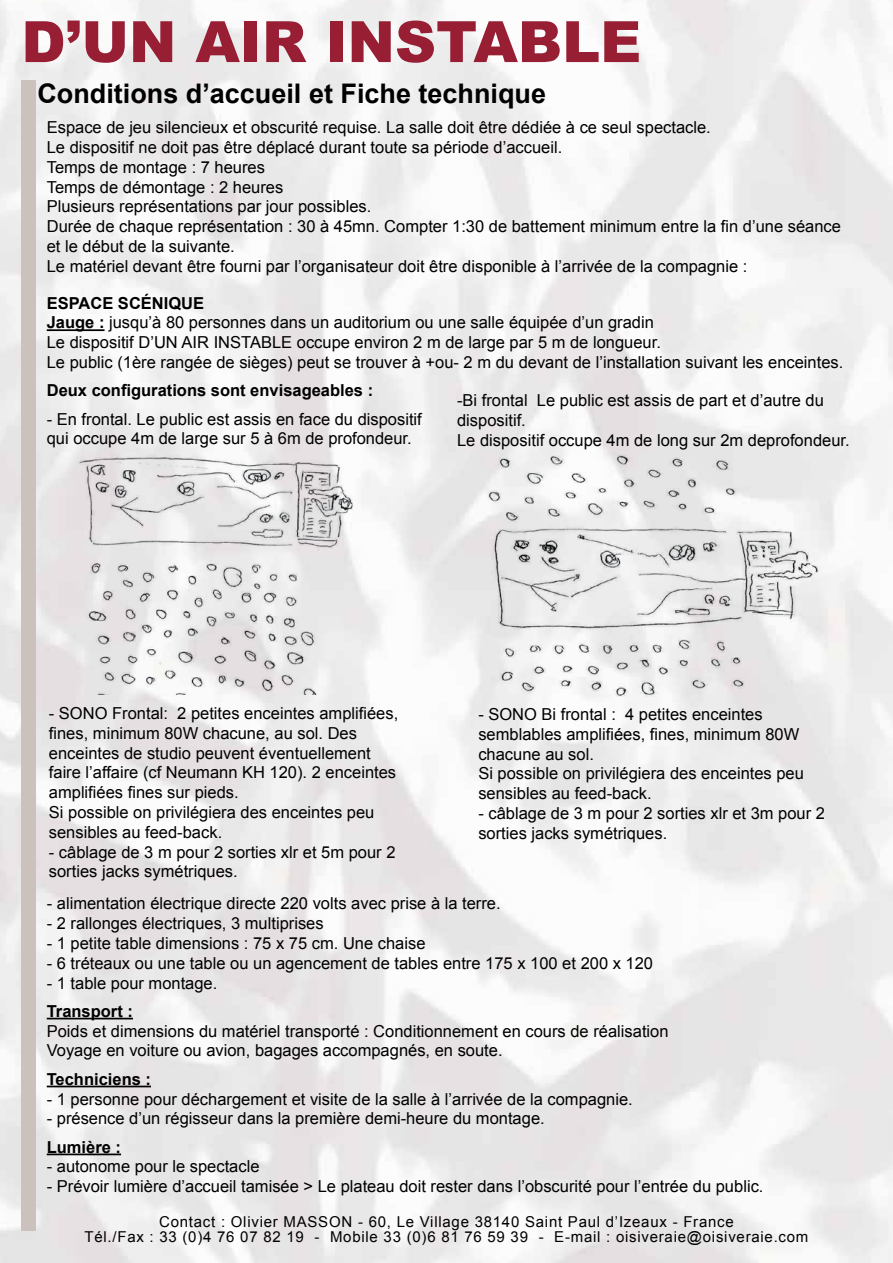
<style>
.page{position:relative;width:893px;height:1263px;background:#fff}
.page>*{position:absolute;margin:0;border:0;box-sizing:border-box;transform-origin:0 0}
.t1{font:900 57px "Arial";color:#981e34}
.t2{font:700 27px "Arial";color:#000}
.t3{font:16.5px/19.8px "Arial";color:#000}
.t4{font:700 16.5px "Arial";color:#000}
.t5{font:15px/15px "Arial";letter-spacing:.05em;color:#000;text-align:center}
.s1{font-weight:700}
</style>
<div class="page">
<img style="left:0;top:0;width:893px;height:1263px">
<hr style="left:47px;top:329px;width:58px;height:2px;background:#000">
<hr style="left:47px;top:1018px;width:86px;height:1px;background:#000">
<hr style="left:47px;top:1085px;width:104px;height:2px;background:#000">
<hr style="left:47px;top:1153px;width:74px;height:2px;background:#000">
<div style="left:21px;top:81px;width:14px;height:1150px;background:#cbc1bd"></div>
<img style="left:77px;top:453px;width:284px;height:241px">
<img style="left:483px;top:453px;width:341px;height:243px">
<h1 class="t1" style="left:21px;top:0;width:621px">D’UN AIR INSTABLE</h1>
<h2 class="t2" style="left:37px;top:75px;width:510px">Conditions d’accueil et Fiche technique</h2>
<p class="t3" style="left:47px;top:118px;width:796px">Espace de jeu silencieux et obscurité requise. La salle doit être dédiée à ce seul spectacle.<br>Le dispositif ne doit pas être déplacé durant toute sa période d’accueil.<br>Temps de montage : 7 heures<br>Temps de démontage : 2 heures<br>Plusieurs représentations par jour possibles.<br>Durée de chaque représentation : 30 à 45mn. Compter 1:30 de battement minimum entre la fin d’une séance et le début de la suivante.<br>Le matériel devant être fourni par l’organisateur doit être disponible à l’arrivée de la compagnie :</p>
<p class="t3" style="left:47px;top:293px;width:798px"><span class="s1">ESPACE SCÉNIQUE<br>Jauge :</span> jusqu’à 80 personnes dans un auditorium ou une salle équipée d’un gradin<br>Le dispositif D’UN AIR INSTABLE occupe environ 2 m de large par 5 m de longueur.<br>Le public (1ère rangée de sièges) peut se trouver à +ou- 2 m du devant de l’installation suivant les enceintes.</p>
<p class="t4" style="left:47px;top:380px;width:328px">Deux configurations sont envisageables :</p>
<p class="t3" style="left:47px;top:409px;width:377px">- En frontal. Le public est assis en face du dispositif qui occupe 4m de large sur 5 à 6m de profondeur.</p>
<p class="t3" style="left:457px;top:391px;width:394px">-Bi frontal Le public est assis de part et d’autre du dispositif.<br>Le dispositif occupe 4m de long sur 2m deprofondeur.</p>
<p class="t3" style="left:49px;top:703px;width:351px">- SONO Frontal: 2 petites enceintes amplifiées, fines, minimum 80W chacune, au sol. Des enceintes de studio peuvent éventuellement faire l’affaire (cf Neumann KH 120). 2 enceintes amplifiées fines sur pieds.<br>Si possible on privilégiera des enceintes peu sensibles au feed-back.</p>
<p class="t3" style="left:49px;top:842px;width:348px">- câblage de 3 m pour 2 sorties xlr et 5m pour 2 sorties jacks symétriques.</p>
<p class="t3" style="left:478px;top:704px;width:327px">- SONO Bi frontal : 4 petites enceintes semblables amplifiées, fines, minimum 80W chacune au sol.<br>Si possible on privilégiera des enceintes peu sensibles au feed-back.</p>
<p class="t3" style="left:478px;top:803px;width:348px">- câblage de 3 m pour 2 sorties xlr et 3m pour 2 sorties jacks symétriques.</p>
<p class="t3" style="left:47px;top:894px;width:455px">- alimentation électrique directe 220 volts avec prise à la terre.</p>
<p class="t3" style="left:47px;top:913px;width:278px">- 2 rallonges électriques, 3 multiprises</p>
<p class="t3" style="left:47px;top:933px;width:380px">- 1 petite table dimensions : 75 x 75 cm. Une chaise</p>
<p class="t3" style="left:47px;top:953px;width:608px">- 6 tréteaux ou une table ou un agencement de tables entre 175 x 100 et 200 x 120</p>
<p class="t3" style="left:47px;top:973px;width:172px">- 1 table pour montage.</p>
<p class="t4" style="left:47px;top:1000px;width:88px">Transport :</p>
<p class="t3" style="left:47px;top:1021px;width:623px">Poids et dimensions du matériel transporté : Conditionnement en cours de réalisation<br>Voyage en voiture ou avion, bagages accompagnés, en soute.</p>
<p class="t4" style="left:47px;top:1068px;width:106px">Techniciens :</p>
<p class="t3" style="left:47px;top:1089px;width:588px">- 1 personne pour déchargement et visite de la salle à l’arrivée de la compagnie.</p>
<p class="t3" style="left:47px;top:1109px;width:499px">- présence d’un régisseur dans la première demi-heure du montage.</p>
<p class="t4" style="left:47px;top:1136px;width:76px">Lumière :</p>
<p class="t3" style="left:47px;top:1157px;width:214px">- autonome pour le spectacle</p>
<p class="t3" style="left:47px;top:1177px;width:718px">- Prévoir lumière d’accueil tamisée &gt; Le plateau doit rester dans l’obscurité pour l’entrée du public.</p>
<p class="t5" style="left:84px;top:1214px;width:725px">Contact : Olivier MASSON - 60, Le Village 38140 Saint Paul d’Izeaux - France<br>Tél./Fax : 33 (0)4 76 07 82 19 - Mobile 33 (0)6 81 76 59 39 - E-mail : oisiveraie@oisiveraie.com</p>
</div>
